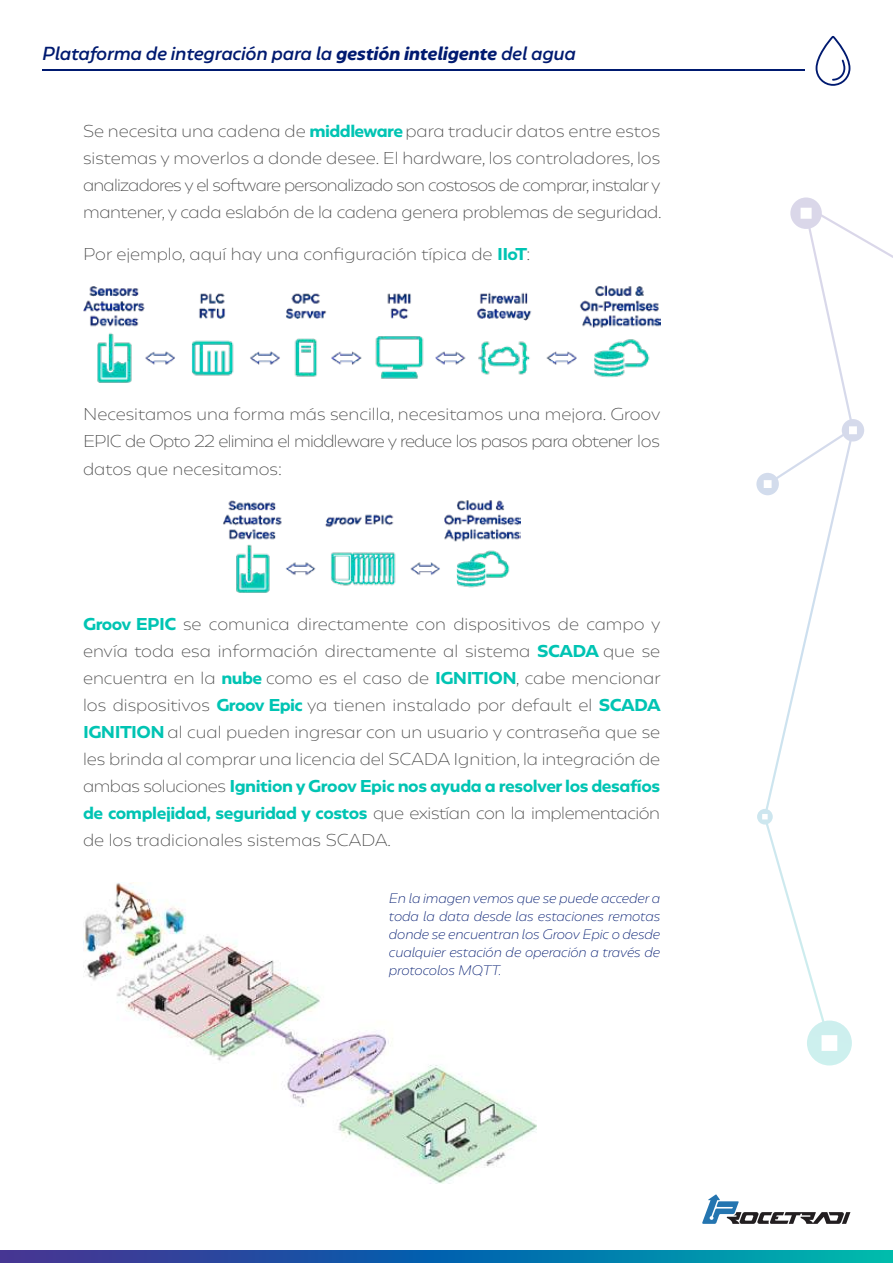
<style>
.page{position:relative;width:893px;height:1263px;background:#fff}
.page>*{position:absolute;margin:0;border:0;box-sizing:border-box;transform-origin:0 0}
.t1{font:italic 16.5px "Geometrica";letter-spacing:-.02em;color:#001a70}
.t2{font:200 15px/27px "Geometrica";letter-spacing:-.005em;color:#474747;text-align:justify}
.t3{font:italic 200 12px/18px "Geometrica";letter-spacing:-.01em;color:#001a70;text-align:justify}
.s1{font-weight:700}
.s2{font-weight:700;color:#00c4b3}
</style>
<div class="page">
<svg style="left:764px;top:215px;width:129px;height:805px"></svg>
<svg style="left:790px;top:197px;width:32px;height:32px"></svg>
<svg style="left:756px;top:419px;width:108px;height:76px"></svg>
<svg style="left:757px;top:809px;width:16px;height:15px"></svg>
<svg style="left:807px;top:1020px;width:45px;height:45px"></svg>
<hr style="left:43px;top:69px;width:762px;height:2px;background:#001a70">
<svg style="left:816px;top:36px;width:34px;height:50px"></svg>
<svg style="left:0;top:1250px;width:893px;height:13px;background:#136ba6"></svg>
<svg style="left:702px;top:1194px;width:148px;height:30px"></svg>
<img style="left:83px;top:285px;width:577px;height:98px">
<img style="left:223px;top:500px;width:298px;height:93px">
<img style="left:83px;top:883px;width:453px;height:300px">
<p class="t1" style="left:42px;top:42px;width:535px">Plataforma de integración para la <span class="s1">gestión inteligente</span> del agua</p>
<p class="t2" style="left:83px;top:117px;width:580px">Se necesita una cadena de <span class="s2">middleware</span> para traducir datos entre estos sistemas y moverlos a donde desee. El hardware, los controladores, los analizadores y el software personalizado son costosos de comprar, instalar y mantener, y cada eslabón de la cadena genera problemas de seguridad.</p>
<p class="t2" style="left:83px;top:240px;width:449px">Por ejemplo, aquí hay una configuración típica de <span class="s2">IIoT</span>:</p>
<p class="t2" style="left:83px;top:401px;width:579px">Necesitamos una forma más sencilla, necesitamos una mejora. Groov EPIC de Opto 22 elimina el middleware y reduce los pasos para obtener los datos que necesitamos:</p>
<p class="t2" style="left:83px;top:610px;width:579px"><span class="s2">Groov EPIC</span> se comunica directamente con dispositivos de campo y envía toda esa información directamente al sistema <span class="s2">SCADA</span> que se encuentra en la <span class="s2">nube</span> como es el caso de <span class="s2">IGNITION</span>, cabe mencionar los dispositivos <span class="s2">Groov Epic</span> ya tienen instalado por default el <span class="s2">SCADA IGNITION</span> al cual pueden ingresar con un usuario y contraseña que se les brinda al comprar una licencia del SCADA Ignition, la integración de ambas soluciones <span class="s2">Ignition y Groov Epic nos ayuda a resolver los desafíos de complejidad, seguridad y costos</span> que existían con la implementación de los tradicionales sistemas SCADA.</p>
<p class="t3" style="left:389px;top:889px;width:273px">En la imagen vemos que se puede acceder a toda la data desde las estaciones remotas donde se encuentran los Groov Epic o desde cualquier estación de operación a través de protocolos MQTT.</p>
</div>
